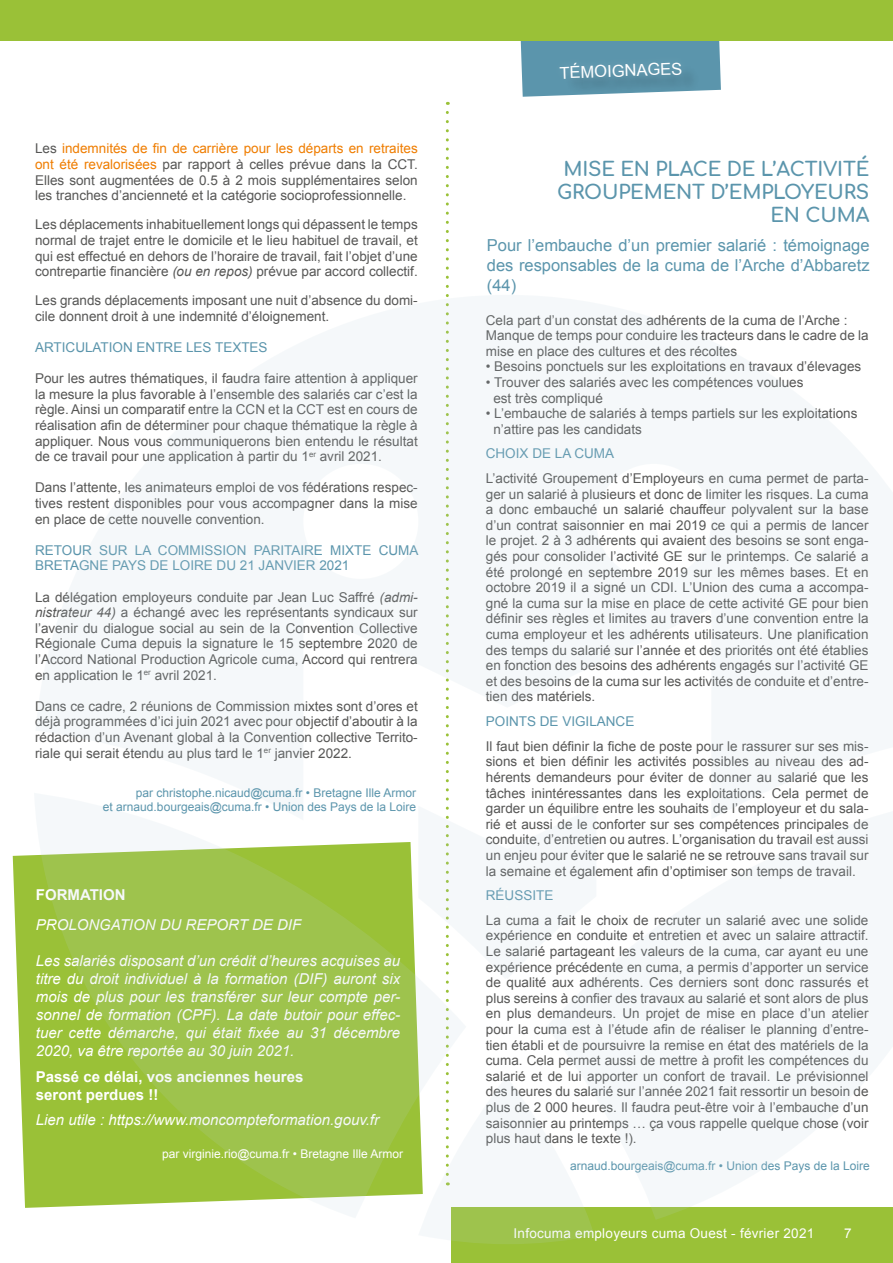
<style>
.page{position:relative;width:893px;height:1263px;background:#fff}
.page>*{position:absolute;margin:0;border:0;box-sizing:border-box;transform-origin:0 0}
.t1{font:700 19.5px/23.4px "Comfortaa";letter-spacing:-.01em;color:#5b95ac;text-align:right}
.t2{font:16.5px/19.8px "Arial";color:#5b95ac;text-align:justify}
.t3{font:16.5px "Arial";color:#fff}
.t4{font:italic 15px/18px "Arial";color:#fff;text-align:justify}
.t5{font:700 15px/18px "Arial";color:#fff}
.t6{font:13.5px/15.6px "Arial";color:#575756;text-align:justify}
.t7{font:13.5px/15.6px "Arial";color:#5b95ac}
.t8{font:13.5px "Arial";letter-spacing:.02em;color:#fff}
.t9{font:12px/14.4px "Arial";color:#5b95ac;text-align:right}
.t10{font:12px "Arial";color:#fff}
.s1{color:#ef7d00}
.s2{font-style:italic}
</style>
<div class="page">
<div style="left:451px;top:1208px;width:442px;height:55px;background:#9ac137"></div>
<svg style="left:520px;top:40px;width:201px;height:57px;background:#689cae"></svg>
<svg style="left:13px;top:855px;width:21px;height:353px;fill:#9ac137"></svg>
<div style="left:0;top:0;width:893px;height:40px;background:#9ac137"></div>
<svg style="left:34px;top:842px;width:384px;height:366px;background:#a0c44d"></svg>
<svg style="left:418px;top:112px;width:178px;height:1132px"></svg>
<p class="t6" style="left:35px;top:141px;width:384px">Les <span class="s1">indemnités de fin de carrière pour les départs en retraites ont été revalorisées</span> par rapport à celles prévue dans la CCT.<br>Elles sont augmentées de 0.5 à 2 mois supplémentaires selon les tranches d’ancienneté et la catégorie socioprofessionnelle.</p>
<p class="t6" style="left:35px;top:217px;width:384px">Les déplacements inhabituellement longs qui dépassent le temps normal de trajet entre le domicile et le lieu habituel de travail, et qui est effectué en dehors de l’horaire de travail, fait l’objet d’une contrepartie financière <span class="s2">(ou en repos)</span> prévue par accord collectif.</p>
<p class="t6" style="left:35px;top:293px;width:384px">Les grands déplacements imposant une nuit d’absence du domi&shy;cile donnent droit à une indemnité d’éloignement.</p>
<p class="t7" style="left:35px;top:340px;width:234px">ARTICULATION ENTRE LES TEXTES</p>
<p class="t6" style="left:35px;top:371px;width:384px">Pour les autres thématiques, il faudra faire attention à appliquer la mesure la plus favorable à l’ensemble des salariés car c’est la règle. Ainsi un comparatif entre la CCN et la CCT est en cours de réalisation afin de déterminer pour chaque thématique la règle à appliquer. Nous vous communiquerons bien entendu le résultat de ce travail pour une application à partir du 1<sup>er</sup> avril 2021.</p>
<p class="t6" style="left:35px;top:480px;width:384px">Dans l’attente, les animateurs emploi de vos fédérations respec&shy;tives restent disponibles pour vous accompagner dans la mise en place de cette nouvelle convention.</p>
<p class="t7" style="left:35px;top:542px;width:385px">RETOUR SUR LA COMMISSION PARITAIRE MIXTE CUMA<br>BRETAGNE PAYS DE LOIRE DU 21 JANVIER 2021</p>
<p class="t6" style="left:35px;top:589px;width:384px">La délégation employeurs conduite par Jean Luc Saffré <span class="s2">(admi&shy;nistrateur 44)</span> a échangé avec les représentants syndicaux sur l’avenir du dialogue social au sein de la Convention Collective Régionale Cuma depuis la signature le 15 septembre 2020 de l’Accord National Production Agricole cuma, Accord qui rentrera en application le 1<sup>er</sup> avril 2021.</p>
<p class="t6" style="left:35px;top:698px;width:384px">Dans ce cadre, 2 réunions de Commission mixtes sont d’ores et déjà programmées d’ici juin 2021 avec pour objectif d’aboutir à la rédaction d’un Avenant global à la Convention collective Territo&shy;riale qui serait étendu au plus tard le 1<sup>er</sup> janvier 2022.</p>
<p class="t9" style="left:103px;top:786px;width:315px">par christophe.nicaud@cuma.fr • Bretagne Ille Armor<br>et arnaud.bourgeais@cuma.fr • Union des Pays de la Loire</p>
<p class="t5" style="left:36px;top:886px;width:91px">FORMATION</p>
<p class="t4" style="left:36px;top:916px;width:267px">PROLONGATION DU REPORT DE DIF</p>
<p class="t4" style="left:36px;top:952px;width:366px">Les salariés disposant d’un crédit d’heures acquises au titre du droit individuel à la formation (DIF) auront six mois de plus pour les transférer sur leur compte per&shy;sonnel de formation (CPF). La date butoir pour effec&shy;tuer cette démarche, qui était fixée au 31 décembre 2020, va être reportée au 30 juin 2021.</p>
<p class="t5" style="left:36px;top:1068px;width:269px">Passé ce délai, vos anciennes heures seront perdues !!</p>
<p class="t4" style="left:36px;top:1111px;width:345px">Lien utile : https://www.moncompteformation.gouv.fr</p>
<p class="t10" style="left:162px;top:1146px;width:243px">par virginie.rio@cuma.fr • Bretagne Ille Armor</p>
<p class="t3" style="left:559px;top:62px;width:124px;rotate:-2deg">TÉMOIGNAGES</p>
<h1 class="t1" style="left:557px;top:154px;width:314px">MISE EN PLACE DE L’ACTIVITÉ<br>GROUPEMENT D’EMPLOYEURS<br>EN CUMA</h1>
<p class="t2" style="left:487px;top:236px;width:384px">Pour l’embauche d’un premier salarié : témoignage des responsables de la cuma de l’Arche d’Abbaretz (44)</p>
<p class="t6" style="left:486px;top:312px;width:384px;text-align:left">Cela part d’un constat des adhérents de la cuma de l’Arche :<br>Manque de temps pour conduire les tracteurs dans le cadre de la mise en place des cultures et des récoltes</p>
<p class="t6" style="left:486px;top:359px;width:377px">• Besoins ponctuels sur les exploitations en travaux d’élevages</p>
<p class="t6" style="left:493px;top:375px;width:312px;text-indent:-8px">• Trouver des salariés avec les compétences voulues est très compliqué</p>
<p class="t6" style="left:493px;top:406px;width:366px;text-indent:-8px">• L’embauche de salariés à temps partiels sur les exploitations n’attire pas les candidats</p>
<p class="t7" style="left:486px;top:446px;width:130px">CHOIX DE LA CUMA</p>
<p class="t6" style="left:486px;top:471px;width:384px">L’activité Groupement d’Employeurs en cuma permet de parta&shy;ger un salarié à plusieurs et donc de limiter les risques. La cuma a donc embauché un salarié chauffeur polyvalent sur la base d’un contrat saisonnier en mai 2019 ce qui a permis de lancer le projet. 2 à 3 adhérents qui avaient des besoins se sont enga&shy;gés pour consolider l’activité GE sur le printemps. Ce salarié a été prolongé en septembre 2019 sur les mêmes bases. Et en octobre 2019 il a signé un CDI. L’Union des cuma a accompa&shy;gné la cuma sur la mise en place de cette activité GE pour bien définir ses règles et limites au travers d’une convention entre la cuma employeur et les adhérents utilisateurs. Une planification des temps du salarié sur l’année et des priorités ont été établies en fonction des besoins des adhérents engagés sur l’activité GE et des besoins de la cuma sur les activités de conduite et d’entre&shy;tien des matériels.</p>
<p class="t7" style="left:486px;top:714px;width:150px">POINTS DE VIGILANCE</p>
<p class="t6" style="left:486px;top:738px;width:384px">Il faut bien définir la fiche de poste pour le rassurer sur ses mis&shy;sions et bien définir les activités possibles au niveau des ad&shy;hérents demandeurs pour éviter de donner au salarié que les tâches inintéressantes dans les exploitations. Cela permet de garder un équilibre entre les souhaits de l’employeur et du sala&shy;rié et aussi de le conforter sur ses compétences principales de conduite, d’entretien ou autres. L’organisation du travail est aussi un enjeu pour éviter que le salarié ne se retrouve sans travail sur la semaine et également afin d’optimiser son temps de travail.</p>
<p class="t7" style="left:486px;top:888px;width:69px">RÉUSSITE</p>
<p class="t6" style="left:486px;top:912px;width:384px">La cuma a fait le choix de recruter un salarié avec une solide expérience en conduite et entretien et avec un salaire attractif.<br>Le salarié partageant les valeurs de la cuma, car ayant eu une expérience précédente en cuma, a permis d’apporter un service de qualité aux adhérents. Ces derniers sont donc rassurés et plus sereins à confier des travaux au salarié et sont alors de plus en plus demandeurs. Un projet de mise en place d’un atelier pour la cuma est à l’étude afin de réaliser le planning d’entre&shy;tien établi et de poursuivre la remise en état des matériels de la cuma. Cela permet aussi de mettre à profit les compétences du salarié et de lui apporter un confort de travail. Le prévisionnel des heures du salarié sur l’année 2021 fait ressortir un besoin de plus de 2 000 heures. Il faudra peut-être voir à l’embauche d’un saisonnier au printemps … ça vous rappelle quelque chose (voir plus haut dans le texte !).</p>
<p class="t9" style="left:570px;top:1158px;width:301px">arnaud.bourgeais@cuma.fr • Union des Pays de la Loire</p>
<p class="t8" style="left:513px;top:1225px;width:302px">Infocuma employeurs cuma Ouest - février 2021</p>
<p class="t8" style="left:844px;top:1224px;width:9px">7</p>
</div>
